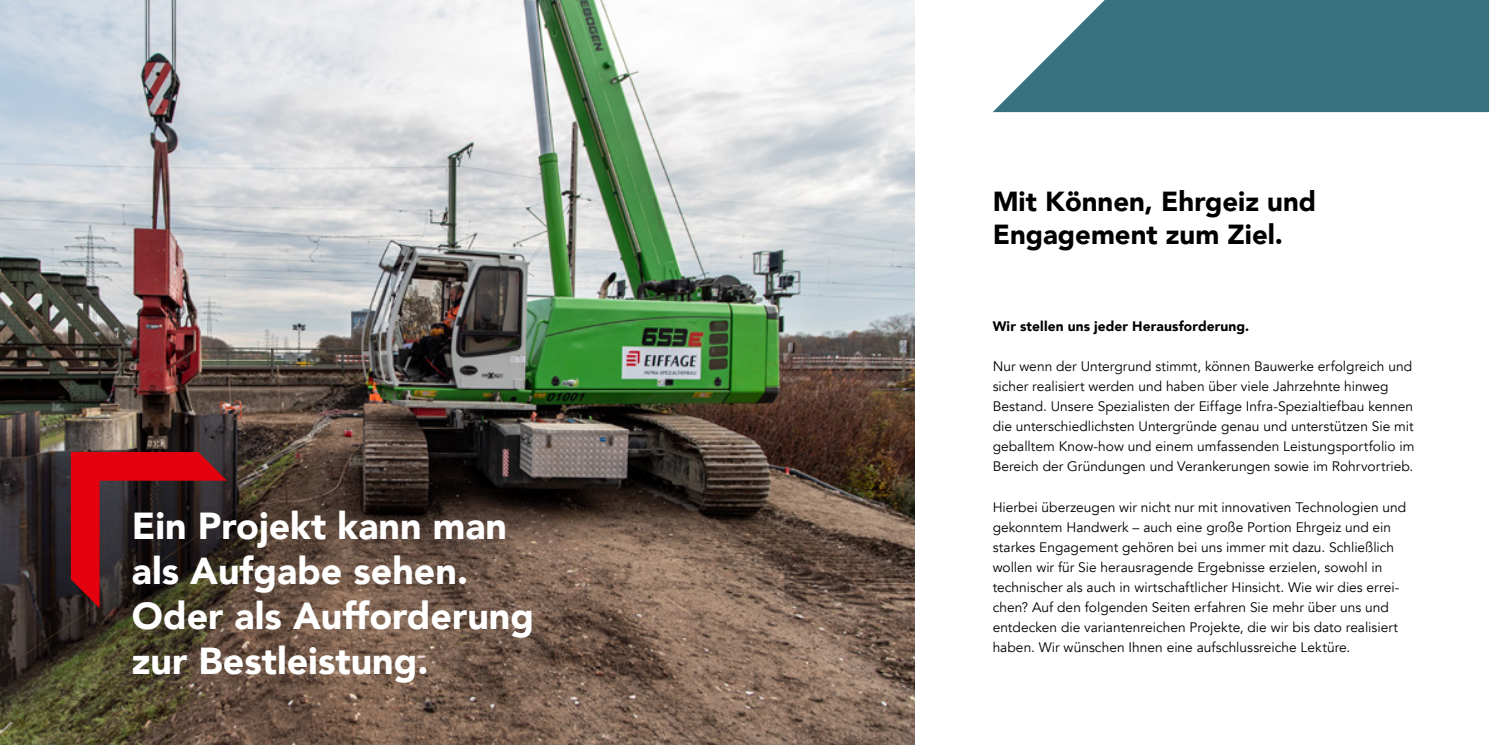
<style>
.page{position:relative;width:1489px;height:745px;background:#fff}
.page>*{position:absolute;margin:0;border:0;box-sizing:border-box;transform-origin:0 0}
.t1{font:900 37.5px/45px "Avenir";color:#fff}
.t2{font:900 27.5px/33px "Avenir";color:#000}
.t3{font:13.75px/20px "Avenir";color:#000}
.t4{font:900 13.75px "Avenir";letter-spacing:.01em;color:#000}
</style>
<div class="page">
<img style="left:0;top:0;width:914px;height:744px">
<svg style="left:71px;top:451px;width:156px;height:156px;background:#62191c"></svg>
<svg style="left:993px;top:0;width:495px;height:112px;background:#4e808d"></svg>
<h1 class="t1" style="left:132px;top:502px;width:403px">Ein Projekt kann man als Aufgabe sehen.<br>Oder als Aufforderung zur Bestleistung.</h1>
<h2 class="t2" style="left:992px;top:184px;width:325px">Mit Können, Ehrgeiz und<br>Engagement zum Ziel.</h2>
<p class="t4" style="left:992px;top:314px;width:258px">Wir stellen uns jeder Herausforderung.</p>
<p class="t3" style="left:992px;top:356px;width:423px">Nur wenn der Untergrund stimmt, können Bauwerke erfolgreich und sicher realisiert werden und haben über viele Jahrzehnte hinweg Bestand. Unsere Spezialisten der Eiffage Infra-Spezialtiefbau kennen die unterschiedlichsten Untergründe genau und unterstützen Sie mit geballtem Know-how und einem umfassenden Leistungsportfolio im Bereich der Gründungen und Verankerungen sowie im Rohrvortrieb.</p>
<p class="t3" style="left:992px;top:496px;width:415px">Hierbei überzeugen wir nicht nur mit innovativen Technologien und gekonntem Handwerk – auch eine große Portion Ehrgeiz und ein starkes Engagement gehören bei uns immer mit dazu. Schließlich wollen wir für Sie herausragende Ergebnisse erzielen, sowohl in technischer als auch in wirtschaftlicher Hinsicht. Wie wir dies errei&shy;chen? Auf den folgenden Seiten erfahren Sie mehr über uns und entdecken die variantenreichen Projekte, die wir bis dato realisiert haben. Wir wünschen Ihnen eine aufschlussreiche Lektüre.</p>
</div>
